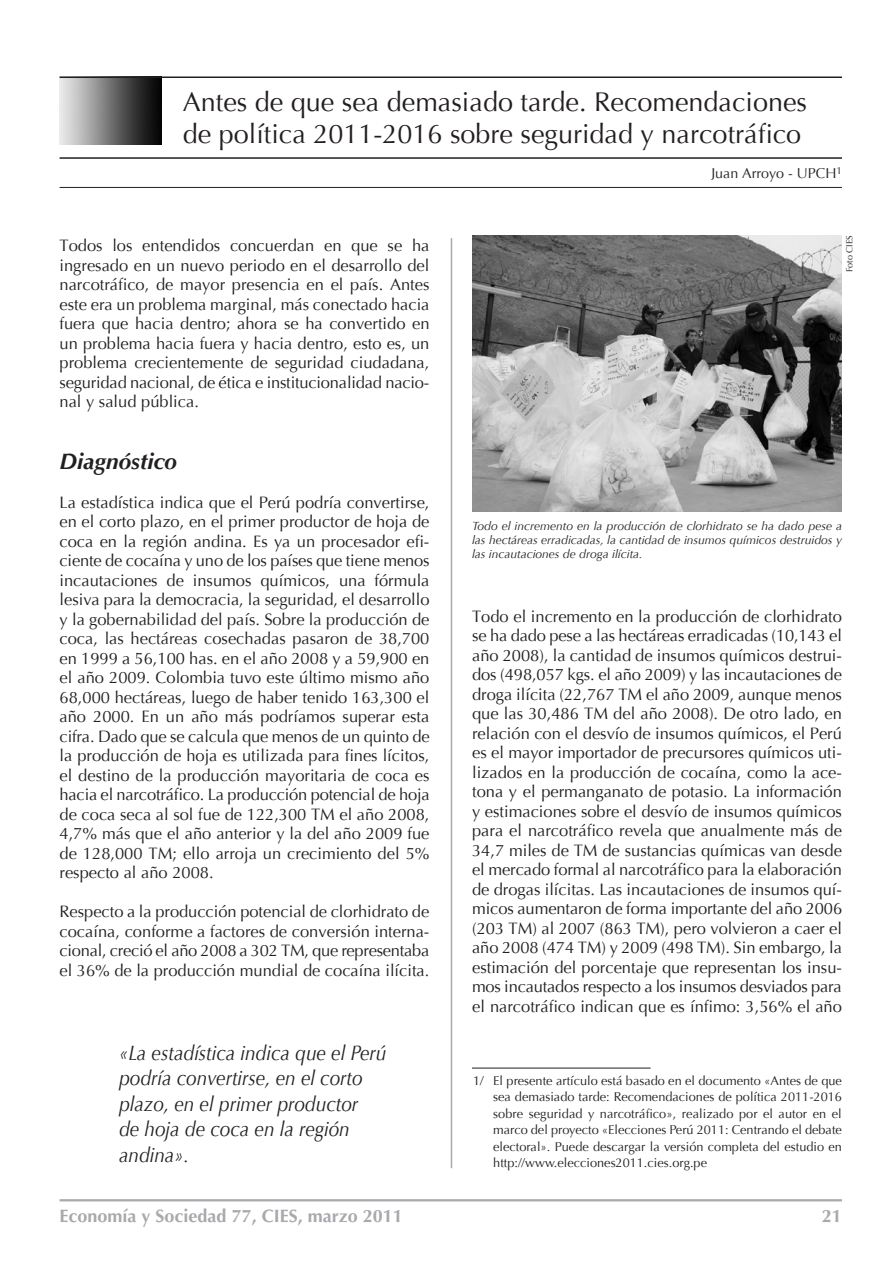
<style>
.page{position:relative;width:893px;height:1263px;background:#fff}
.page>*{position:absolute;margin:0;border:0;box-sizing:border-box;transform-origin:0 0}
.titulo{font:27px/32.4px "Optima";color:#231f20}
.subtitulo_1{font:italic 700 22.5px "Optima";color:#231f20}
.sumillas{font:italic 21px/25.5px "Optima";color:#231f20;scale:.9 1}
.t1{font:700 18px "Optima LH East A";color:#a8a9ad}
.t2{font:16.5px/19.5px "Optima";color:#231f20;text-align:justify}
.autor{font:14.25px "Optima";color:#231f20}
.t3{font:12.75px/16.5px "Optima";color:#231f20;text-align:justify}
.t4{font:italic 12px/14.2px "Optima";color:#231f20;text-align:justify}
.t5{font:9px "Optima";color:#231f20}
</style>
<div class="page">
<hr style="left:60px;top:1199px;width:782px;height:2px;background:#a8a9ad">
<hr style="left:451px;top:238px;width:1px;height:930px;background:#a8a9ad">
<img style="left:60px;top:78px;width:102px;height:67px">
<hr style="left:60px;top:77px;width:782px;height:1px;background:#231f20">
<hr style="left:60px;top:157px;width:782px;height:2px;background:#231f20">
<hr style="left:60px;top:187px;width:782px;height:1px;background:#231f20">
<hr style="left:472px;top:1068px;width:179px;height:1px;background:#231f20">
<img style="left:472px;top:236px;width:370px;height:275px">
<p class="titulo" style="left:183px;top:86px;width:626px">Antes de que sea demasiado tarde. Recomendaciones de política 2011-2016 sobre seguridad y narcotráfico</p>
<p class="t2" style="left:60px;top:236px;width:371px">Todos los entendidos concuerdan en que se ha ingresado en un nuevo periodo en el desarrollo del narcotráfico, de mayor presencia en el país. Antes este era un problema marginal, más conectado hacia fuera que hacia dentro; ahora se ha convertido en un problema hacia fuera y hacia dentro, esto es, un problema crecientemente de seguridad ciudadana, seguridad nacional, de ética e institucionalidad nacio&shy;nal y salud pública.</p>
<p class="subtitulo_1" style="left:60px;top:448px;width:119px">Diagnóstico</p>
<p class="t2" style="left:60px;top:493px;width:372px">La estadística indica que el Perú podría convertirse, en el corto plazo, en el primer productor de hoja de coca en la región andina. Es ya un procesador efi&shy;ciente de cocaína y uno de los países que tiene menos incautaciones de insumos químicos, una fórmula lesiva para la democracia, la seguridad, el desarrollo y la gobernabilidad del país. Sobre la producción de coca, las hectáreas cosechadas pasaron de 38,700 en 1999 a 56,100 has. en el año 2008 y a 59,900 en el año 2009. Colombia tuvo este último mismo año 68,000 hectáreas, luego de haber tenido 163,300 el año 2000. En un año más podríamos superar esta cifra. Dado que se calcula que menos de un quinto de la producción de hoja es utilizada para fines lícitos, el destino de la producción mayoritaria de coca es hacia el narcotráfico. La producción potencial de hoja de coca seca al sol fue de 122,300 TM el año 2008, 4,7% más que el año anterior y la del año 2009 fue de 128,000 TM; ello arroja un crecimiento del 5% respecto al año 2008.</p>
<p class="t2" style="left:60px;top:902px;width:371px">Respecto a la producción potencial de clorhidrato de cocaína, conforme a factores de conversión interna&shy;cional, creció el año 2008 a 302 TM, que representaba el 36% de la producción mundial de cocaína ilícita.</p>
<p class="sumillas" style="left:119px;top:1040px;width:299px">«La estadística indica que el Perú podría convertirse, en el corto plazo, en el primer productor<br>de hoja de coca en la región andina».</p>
<p class="autor" style="left:711px;top:164px;width:132px">Juan Arroyo - UPCH<sup>1</sup></p>
<p class="t5" style="left:844px;top:272px;width:38px;rotate:-90deg">Foto CIES</p>
<p class="t4" style="left:472px;top:519px;width:371px">Todo el incremento en la producción de clorhidrato se ha dado pese a las hectáreas erradicadas, la cantidad de insumos químicos destruidos y las incautaciones de droga ilícita.</p>
<p class="t2" style="left:472px;top:607px;width:372px">Todo el incremento en la producción de clorhidrato se ha dado pese a las hectáreas erradicadas (10,143 el año 2008), la cantidad de insumos químicos destrui&shy;dos (498,057 kgs. el año 2009) y las incautaciones de droga ilícita (22,767 TM el año 2009, aunque menos que las 30,486 TM del año 2008). De otro lado, en relación con el desvío de insumos químicos, el Perú es el mayor importador de precursores químicos uti&shy;lizados en la producción de cocaína, como la ace&shy;tona y el permanganato de potasio. La información y estimaciones sobre el desvío de insumos químicos para el narcotráfico revela que anualmente más de 34,7 miles de TM de sustancias químicas van desde el mercado formal al narcotráfico para la elaboración de drogas ilícitas. Las incautaciones de insumos quí&shy;micos aumentaron de forma importante del año 2006 (203 TM) al 2007 (863 TM), pero volvieron a caer el año 2008 (474 TM) y 2009 (498 TM). Sin embargo, la estimación del porcentaje que representan los insu&shy;mos incautados respecto a los insumos desviados para el narcotráfico indican que es ínfimo: 3,56% el año</p>
<p class="t3" style="left:493px;top:1072px;width:350px;text-indent:-20px">1/ El presente artículo está basado en el documento «Antes de que sea demasiado tarde: Recomendaciones de política 2011-2016 sobre seguridad y narcotráfico», realizado por el autor en el marco del proyecto «Elecciones Perú 2011: Centrando el debate electoral». Puede descargar la versión completa del estudio en http://www.elecciones2011.cies.org.pe</p>
<p class="t1" style="left:60px;top:1204px;width:345px">Economía y Sociedad 77, CIES, marzo 2011</p>
<p class="t1" style="left:822px;top:1204px;width:22px">21</p>
</div>
